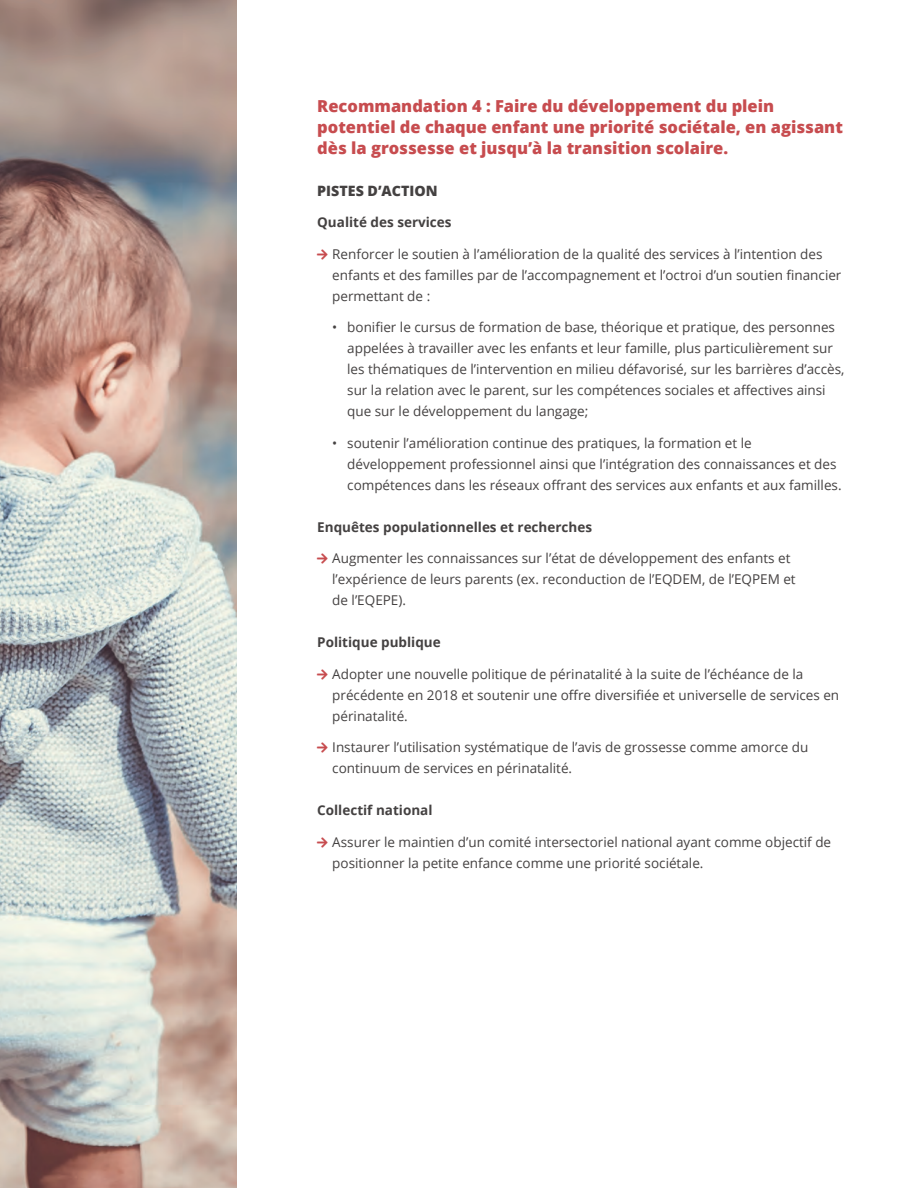
<style>
.page{position:relative;width:918px;height:1188px;background:#fff}
.page>*{position:absolute;margin:0;border:0;box-sizing:border-box;transform-origin:0 0}
.t1{font:800 16.5px/21px "Open Sans";color:#c74c4f}
.t2{font:800 14.25px "Open Sans";color:#444141}
.t3{font:13.5px/21px "Open Sans";color:#444141}
.t4{font:700 13.5px "Open Sans";color:#444141}
</style>
<div class="page">
<img style="left:0;top:0;width:236px;height:1188px">
<p class="t1" style="left:317px;top:94px;width:527px">Recommandation 4 : Faire du développement du plein potentiel de chaque enfant une priorité sociétale, en agissant dès la grossesse et jusqu’à la transition scolaire.</p>
<p class="t2" style="left:317px;top:180px;width:122px">PISTES D’ACTION</p>
<p class="t4" style="left:317px;top:213px;width:136px">Qualité des services</p>
<p class="t3" style="left:332px;top:243px;width:511px">Renforcer le soutien à l’amélioration de la qualité des services à l’intention des enfants et des familles par de l’accompagnement et l’octroi d’un soutien financier permettant de :</p>
<p class="t3" style="left:347px;top:317px;width:499px;text-indent:-15px">• bonifier le cursus de formation de base, théorique et pratique, des personnes appelées à travailler avec les enfants et leur famille, plus particulièrement sur les thématiques de l’intervention en milieu défavorisé, sur les barrières d’accès, sur la relation avec le parent, sur les compétences sociales et affectives ainsi que sur le développement du langage;</p>
<p class="t3" style="left:347px;top:432px;width:496px;text-indent:-15px">• soutenir l’amélioration continue des pratiques, la formation et le développement professionnel ainsi que l’intégration des connaissances et des compétences dans les réseaux offrant des services aux enfants et aux familles.</p>
<p class="t4" style="left:317px;top:517px;width:276px">Enquêtes populationnelles et recherches</p>
<p class="t3" style="left:332px;top:548px;width:465px">Augmenter les connaissances sur l’état de développement des enfants et l’expérience de leurs parents (ex. reconduction de l’EQDEM, de l’EQPEM et de l’EQEPE).</p>
<p class="t4" style="left:317px;top:633px;width:125px">Politique publique</p>
<p class="t3" style="left:332px;top:663px;width:508px">Adopter une nouvelle politique de périnatalité à la suite de l’échéance de la précédente en 2018 et soutenir une offre diversifiée et universelle de services en périnatalité.</p>
<p class="t3" style="left:332px;top:737px;width:478px">Instaurer l’utilisation systématique de l’avis de grossesse comme amorce du continuum de services en périnatalité.</p>
<p class="t4" style="left:317px;top:801px;width:117px">Collectif national</p>
<p class="t3" style="left:332px;top:831px;width:500px">Assurer le maintien d’un comité intersectoriel national ayant comme objectif de positionner la petite enfance comme une priorité sociétale.</p>
</div>
